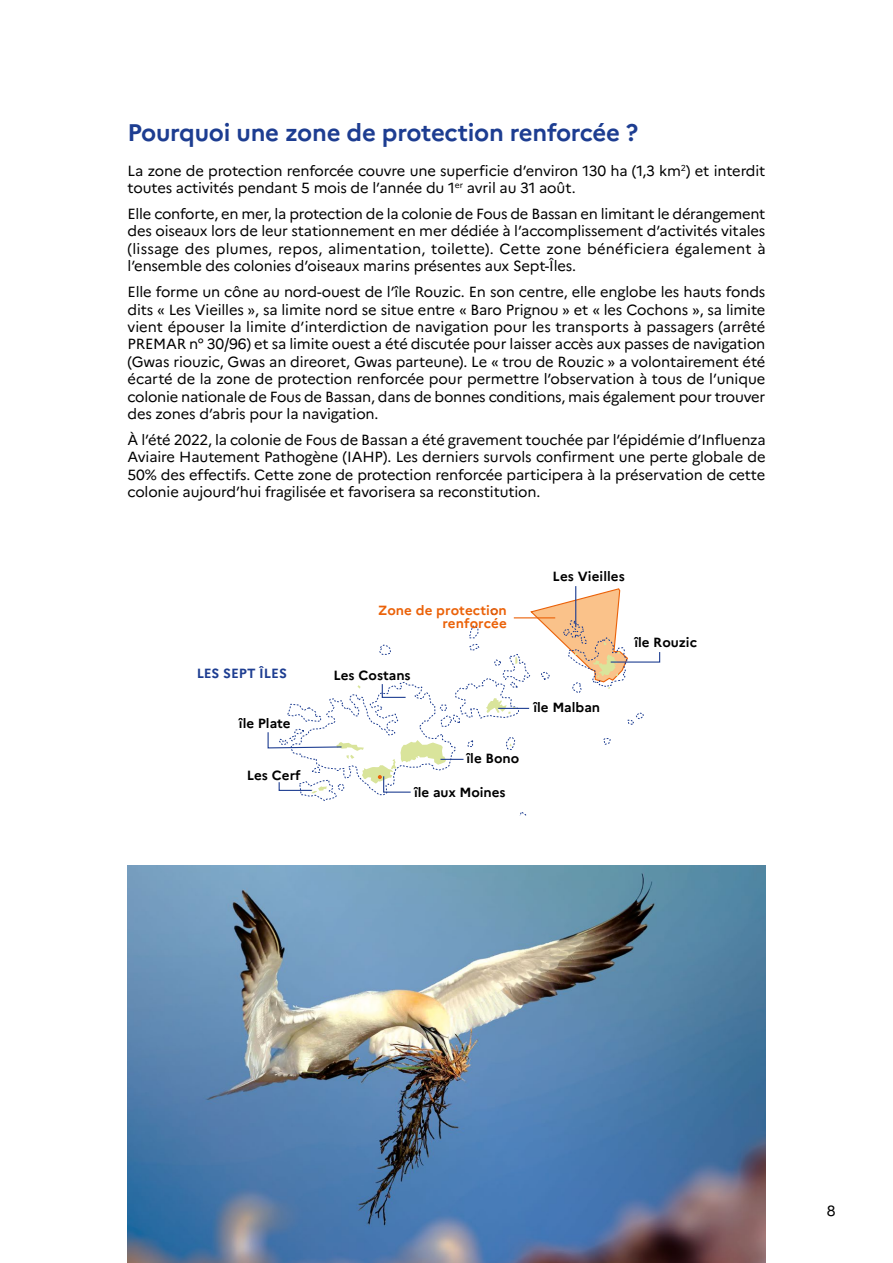
<style>
.page{position:relative;width:893px;height:1263px;background:#fff}
.page>*{position:absolute;margin:0;border:0;box-sizing:border-box;transform-origin:0 0}
.t1{font:700 24px "Marianne";letter-spacing:-.01em;color:#1d3d91}
.t2{font:14.7px/17.4px "Marianne";letter-spacing:-.01em;color:#000;text-align:justify}
.t3{font:700 13.35px "Marianne";color:#000}
.t4{font:700 13.35px/13.4px "Marianne";letter-spacing:.005em;color:#eb6209;text-align:right}
.t5{font:700 13.35px "Marianne";color:#1d3d91}
</style>
<div class="page">
<img style="left:128px;top:866px;width:637px;height:397px">
<hr style="left:575px;top:586px;width:1px;height:41px;background:#1d3d91">
<svg style="left:520px;top:812px;width:7px;height:3px"></svg>
<svg style="left:267px;top:588px;width:394px;height:213px"></svg>
<p class="t1" style="left:128px;top:114px;width:512px">Pourquoi une zone de protection renforcée ?</p>
<p class="t2" style="left:128px;top:161px;width:639px">La zone de protection renforcée couvre une superficie d’environ 130 ha (1,3 km<sup>2</sup>) et interdit toutes activités pendant 5 mois de l’année du 1<sup>er</sup> avril au 31 août.</p>
<p class="t2" style="left:128px;top:204px;width:640px">Elle conforte, en mer, la protection de la colonie de Fous de Bassan en limitant le dérangement des oiseaux lors de leur stationnement en mer dédiée à l’accomplissement d’activités vitales (lissage des plumes, repos, alimentation, toilette). Cette zone bénéficiera également à l’ensemble des colonies d’oiseaux marins présentes aux Sept-Îles.</p>
<p class="t2" style="left:128px;top:282px;width:639px">Elle forme un cône au nord-ouest de l’île Rouzic. En son centre, elle englobe les hauts fonds dits « Les Vieilles », sa limite nord se situe entre « Baro Prignou » et « les Cochons », sa limite vient épouser la limite d’interdiction de navigation pour les transports à passagers (arrêté PREMAR n° 30/96) et sa limite ouest a été discutée pour laisser accès aux passes de navigation (Gwas riouzic, Gwas an direoret, Gwas parteune). Le « trou de Rouzic » a volontairement été écarté de la zone de protection renforcée pour permettre l’observation à tous de l’unique colonie nationale de Fous de Bassan, dans de bonnes conditions, mais également pour trouver des zones d’abris pour la navigation.</p>
<p class="t2" style="left:128px;top:430px;width:640px">À l’été 2022, la colonie de Fous de Bassan a été gravement touchée par l’épidémie d’Influenza Aviaire Hautement Pathogène (IAHP). Les derniers survols confirment une perte globale de 50% des effectifs. Cette zone de protection renforcée participera à la préservation de cette colonie aujourd’hui fragilisée et favorisera sa reconstitution.</p>
<p class="t4" style="left:378px;top:602px;width:130px">Zone de protection renforcée</p>
<p class="t5" style="left:197px;top:663px;width:92px">LES SEPT ÎLES</p>
<p class="t3" style="left:333px;top:665px;width:79px">Les Costans</p>
<p class="t3" style="left:239px;top:712px;width:53px">île Plate</p>
<p class="t3" style="left:247px;top:765px;width:55px">Les Cerf</p>
<p class="t3" style="left:466px;top:748px;width:54px">île Bono</p>
<p class="t3" style="left:414px;top:781px;width:93px">île aux Moines</p>
<p class="t3" style="left:553px;top:566px;width:74px">Les Vieilles</p>
<p class="t3" style="left:533px;top:697px;width:68px">île Malban</p>
<p class="t3" style="left:634px;top:632px;width:64px">île Rouzic</p>
<p class="t2" style="left:827px;top:1200px;width:10px">8</p>
</div>
